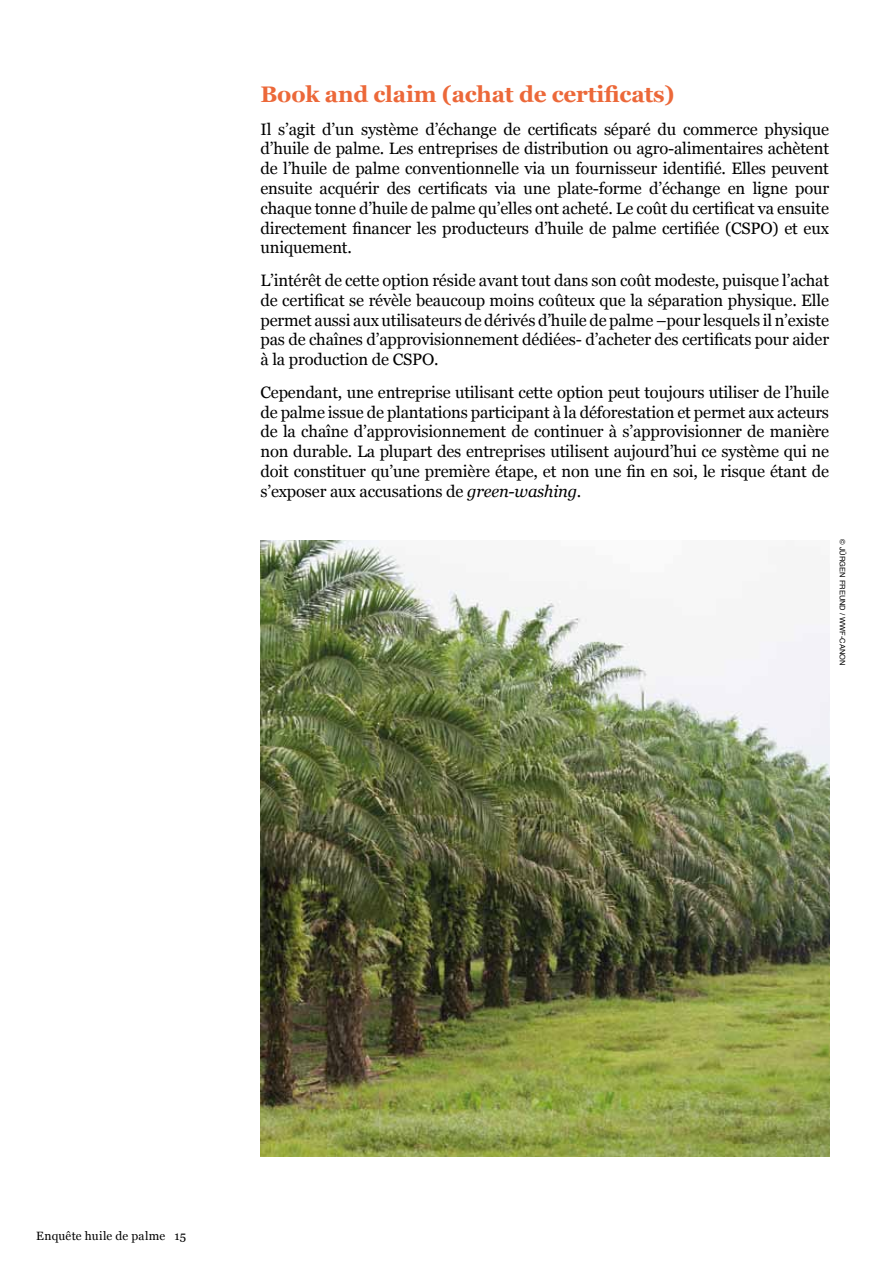
<style>
.page{position:relative;width:893px;height:1263px;background:#fff}
.page>*{position:absolute;margin:0;border:0;box-sizing:border-box;transform-origin:0 0}
.t1{font:700 22.5px "Georgia";letter-spacing:-.01em;color:#ec6839}
.t2{font:16.5px/19.8px "Georgia";letter-spacing:-.01em;color:#000;text-align:justify}
.t3{font:12px "Georgia";letter-spacing:.015em;color:#000}
.t4{font:7.5px "Helvetica";color:#000}
.s1{font-style:italic}
</style>
<div class="page">
<img style="left:260px;top:540px;width:570px;height:617px">
<h1 class="t1" style="left:260px;top:80px;width:416px">Book and claim (achat de certificats)</h1>
<p class="t2" style="left:260px;top:119px;width:570px">Il s’agit d’un système d’échange de certificats séparé du commerce physique d’huile de palme. Les entreprises de distribution ou agro-alimentaires achètent de l’huile de palme conventionnelle via un fournisseur identifié. Elles peuvent ensuite acquérir des certificats via une plate-forme d’échange en ligne pour chaque tonne d’huile de palme qu’elles ont acheté. Le coût du certificat va ensuite directement financer les producteurs d’huile de palme certifiée (CSPO) et eux uniquement.</p>
<p class="t2" style="left:260px;top:271px;width:570px">L’intérêt de cette option réside avant tout dans son coût modeste, puisque l’achat de certificat se révèle beaucoup moins coûteux que la séparation physique. Elle permet aussi aux utilisateurs de dérivés d’huile de palme –pour lesquels il n’existe pas de chaînes d’approvisionnement dédiées- d’acheter des certificats pour aider à la production de CSPO.</p>
<p class="t2" style="left:260px;top:382px;width:570px">Cependant, une entreprise utilisant cette option peut toujours utiliser de l’huile de palme issue de plantations participant à la déforestation et permet aux acteurs de la chaîne d’approvisionnement de continuer à s’approvisionner de manière non durable. La plupart des entreprises utilisent aujourd’hui ce système qui ne doit constituer qu’une première étape, et non une fin en soi, le risque étant de s’exposer aux accusations de <span class="s1">green-washing</span>.</p>
<p class="t4" style="left:848px;top:539px;width:128px;rotate:90deg">© jürgen freund / WWF-canon</p>
<p class="t3" style="left:36px;top:1228px;width:151px">Enquête huile de palme 15</p>
</div>
